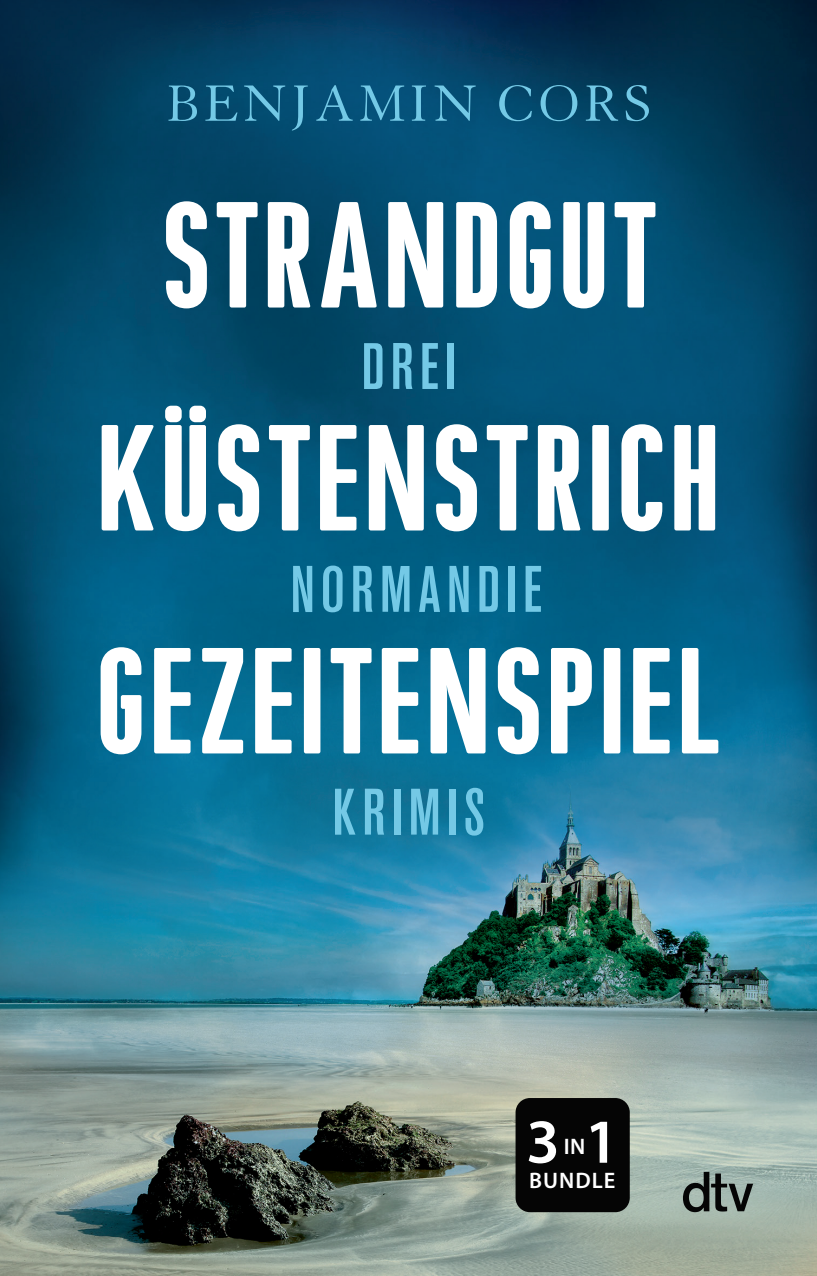
<style>
.page{position:relative;width:817px;height:1276px;background:#fff}
.page>*{position:absolute;margin:0;border:0;box-sizing:border-box;transform-origin:0 0}
.t1{font:700 146.25px/223px "Cst Berlin East";letter-spacing:.04em;color:#fff;text-align:center}
.t2{font:500 condensed 65.25px "AK11";letter-spacing:.1em;color:#74c9e6}
.t3{font:600 63px "Myriad Pro";color:#fff}
.t4{font:55.57px "Granjon";letter-spacing:.07em;color:#74c9e6}
.t5{font:600 22.5px/33.8px "Myriad Pro";letter-spacing:.04em;color:#fff;text-align:center}
</style>
<div class="page">
<img style="left:0;top:0;width:816px;height:1275px">
<div style="left:515px;top:1098px;width:114px;height:114px;background:#050505;border-radius:14px"></div>
<svg style="left:682px;top:1172px;width:71px;height:40px;background:#67746e"></svg>
<p class="t4" style="left:166px;top:74px;width:487px">BENJAMIN CORS</p>
<p class="t1" style="left:97px;top:141px;width:624px">STRANDGUT<br>KÜSTENSTRICH<br>GEZEITENSPIEL</p>
<p class="t2" style="left:361px;top:330px;width:95px">DREI</p>
<p class="t2" style="left:290px;top:552px;width:252px">NORMANDIE</p>
<p class="t2" style="left:332px;top:775px;width:153px">KRIMIS</p>
<p class="t3" style="left:526px;top:1101px;width:94px">3 1</p>
<p class="t5" style="left:529px;top:1128px;width:87px">IN<br>BUNDLE</p>
</div>
